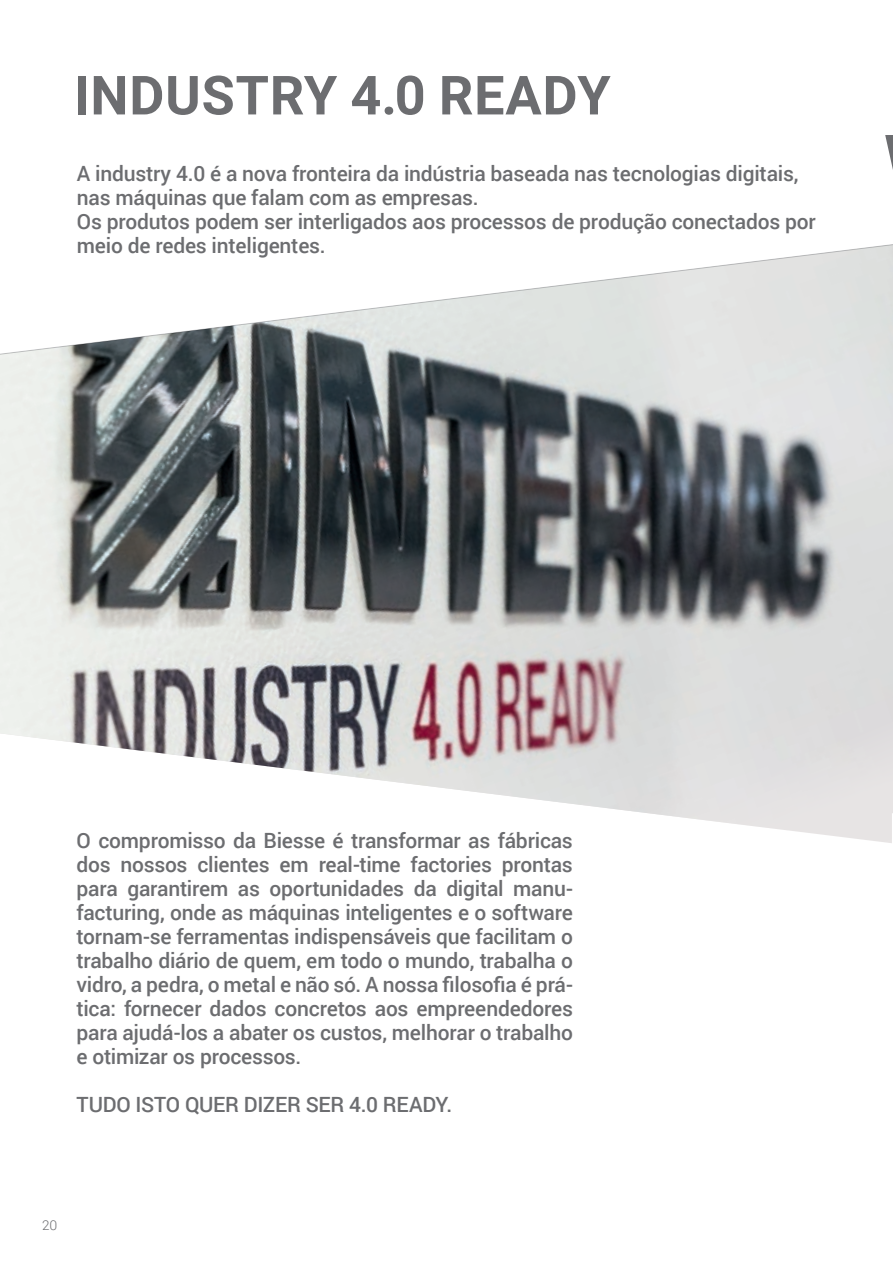
<style>
.page{position:relative;width:893px;height:1263px;background:#fff}
.page>*{position:absolute;margin:0;border:0;box-sizing:border-box;transform-origin:0 0}
.t1{font:700 54px "Roboto";letter-spacing:.015em;color:#6c6d70}
.t2{font:500 21px/24px "Roboto";letter-spacing:-.01em;color:#6c6d70}
.t3{font:300 13.5px "Roboto";color:#6c6d70}
</style>
<div class="page">
<img style="left:0;top:358px;width:893px;height:485px">
<svg style="left:0;top:244px;width:893px;height:114px"></svg>
<hr style="left:892px;top:813px;width:1px;height:450px;background:#fff">
<p class="t1" style="left:74px;top:57px;width:538px">INDUSTRY 4.0 READY</p>
<p class="t2" style="left:77px;top:160px;width:723px">A industry 4.0 é a nova fronteira da indústria baseada nas tecnologias digitais, nas máquinas que falam com as empresas.</p>
<p class="t2" style="left:77px;top:208px;width:740px">Os produtos podem ser interligados aos processos de produção conectados por meio de redes inteligentes.</p>
<p class="t2" style="left:77px;top:827px;width:498px;text-align:justify">O compromisso da Biesse é transformar as fábricas dos nossos clientes em real-time factories prontas para garantirem as oportunidades da digital manu&shy;facturing, onde as máquinas inteligentes e o software tornam-se ferramentas indispensáveis que facilitam o trabalho diário de quem, em todo o mundo, trabalha o vidro, a pedra, o metal e não só. A nossa filosofia é prá&shy;tica: fornecer dados concretos aos empreendedores para ajudá-los a abater os custos, melhorar o trabalho e otimizar os processos.</p>
<p class="t2" style="left:77px;top:1091px;width:377px">TUDO ISTO QUER DIZER SER 4.0 READY.</p>
<p class="t3" style="left:42px;top:1215px;width:17px">20</p>
</div>
